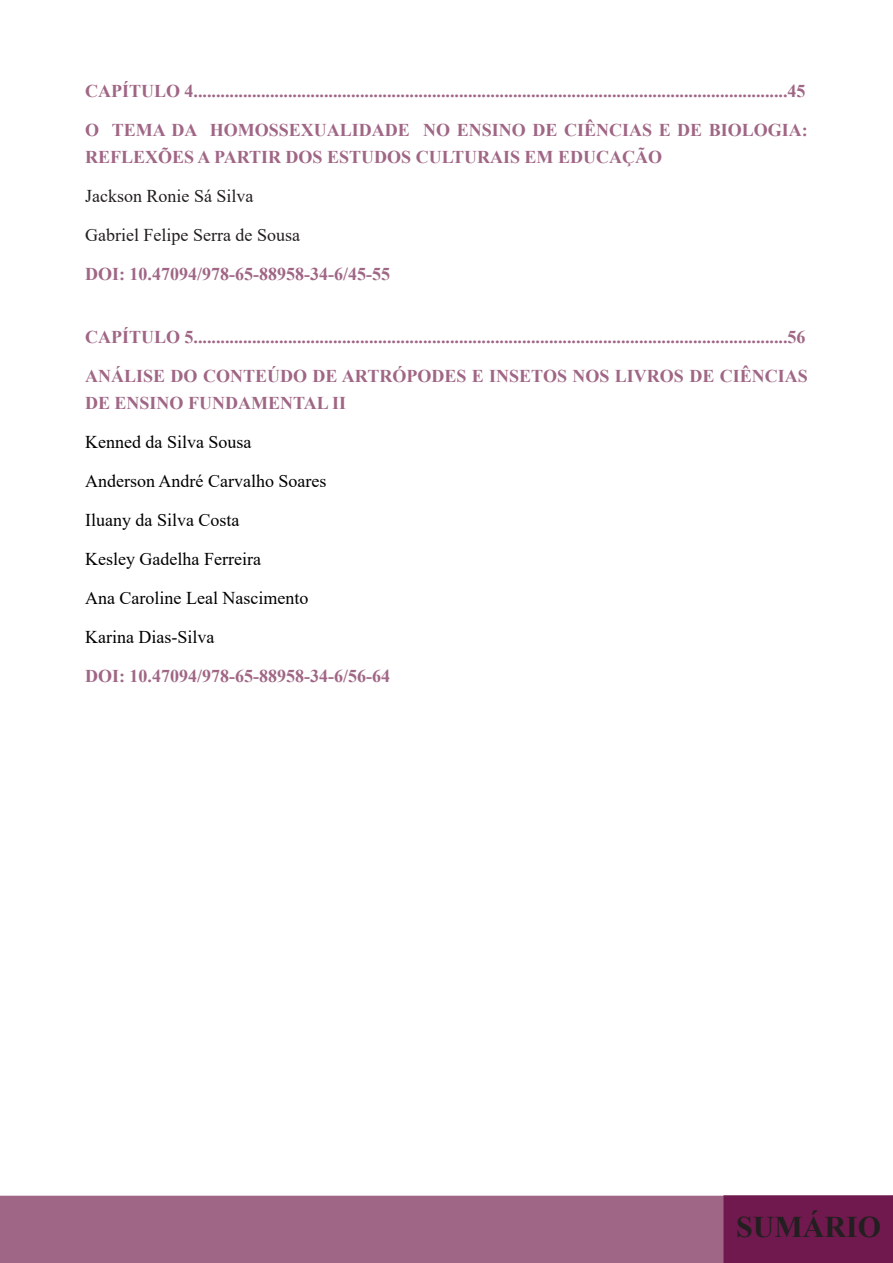
<style>
.page{position:relative;width:893px;height:1263px;background:#fff}
.page>*{position:absolute;margin:0;border:0;box-sizing:border-box;transform-origin:0 0}
.t1{font:700 30px "Times New Roman";color:#231f20}
.t2{font:700 18px/27px "Times New Roman";color:#a06685}
.t3{font:18px "Times New Roman";color:#000}
.t4{font:18px "Times New Roman";color:#231f20}
</style>
<div class="page">
<div style="left:0;top:1196px;width:725px;height:67px;background:#a06685"></div>
<div style="left:724px;top:1196px;width:169px;height:66px;background:#70194e"></div>
<div style="left:723px;top:1195px;width:170px;height:68px;border:2px solid #70194e"></div>
<p class="t2" style="left:85px;top:77px;width:722px">CAPÍTULO 4....................................................................................................................................45</p>
<p class="t2" style="left:85px;top:116px;width:724px">O TEMA DA HOMOSSEXUALIDADE NO ENSINO DE CIÊNCIAS E DE BIOLOGIA:<br>REFLEXÕES A PARTIR DOS ESTUDOS CULTURAIS EM EDUCAÇÃO</p>
<p class="t4" style="left:85px;top:184px;width:170px">Jackson Ronie Sá Silva</p>
<p class="t4" style="left:85px;top:223px;width:216px">Gabriel Felipe Serra de Sousa</p>
<p class="t2" style="left:85px;top:260px;width:306px">DOI: 10.47094/978-65-88958-34-6/45-55</p>
<p class="t2" style="left:85px;top:323px;width:722px">CAPÍTULO 5....................................................................................................................................56</p>
<p class="t2" style="left:85px;top:362px;width:724px">ANÁLISE DO CONTEÚDO DE ARTRÓPODES E INSETOS NOS LIVROS DE CIÊNCIAS<br>DE ENSINO FUNDAMENTAL II</p>
<p class="t3" style="left:85px;top:429px;width:168px">Kenned da Silva Sousa</p>
<p class="t3" style="left:85px;top:468px;width:243px">Anderson André Carvalho Soares</p>
<p class="t3" style="left:85px;top:507px;width:156px">Iluany da Silva Costa</p>
<p class="t3" style="left:85px;top:546px;width:177px">Kesley Gadelha Ferreira</p>
<p class="t3" style="left:85px;top:585px;width:225px">Ana Caroline Leal Nascimento</p>
<p class="t3" style="left:85px;top:624px;width:131px">Karina Dias-Silva</p>
<p class="t2" style="left:85px;top:662px;width:306px">DOI: 10.47094/978-65-88958-34-6/56-64</p>
<h1 class="t1" style="left:736px;top:1205px;width:146px">SUMÁRIO</h1>
</div>
